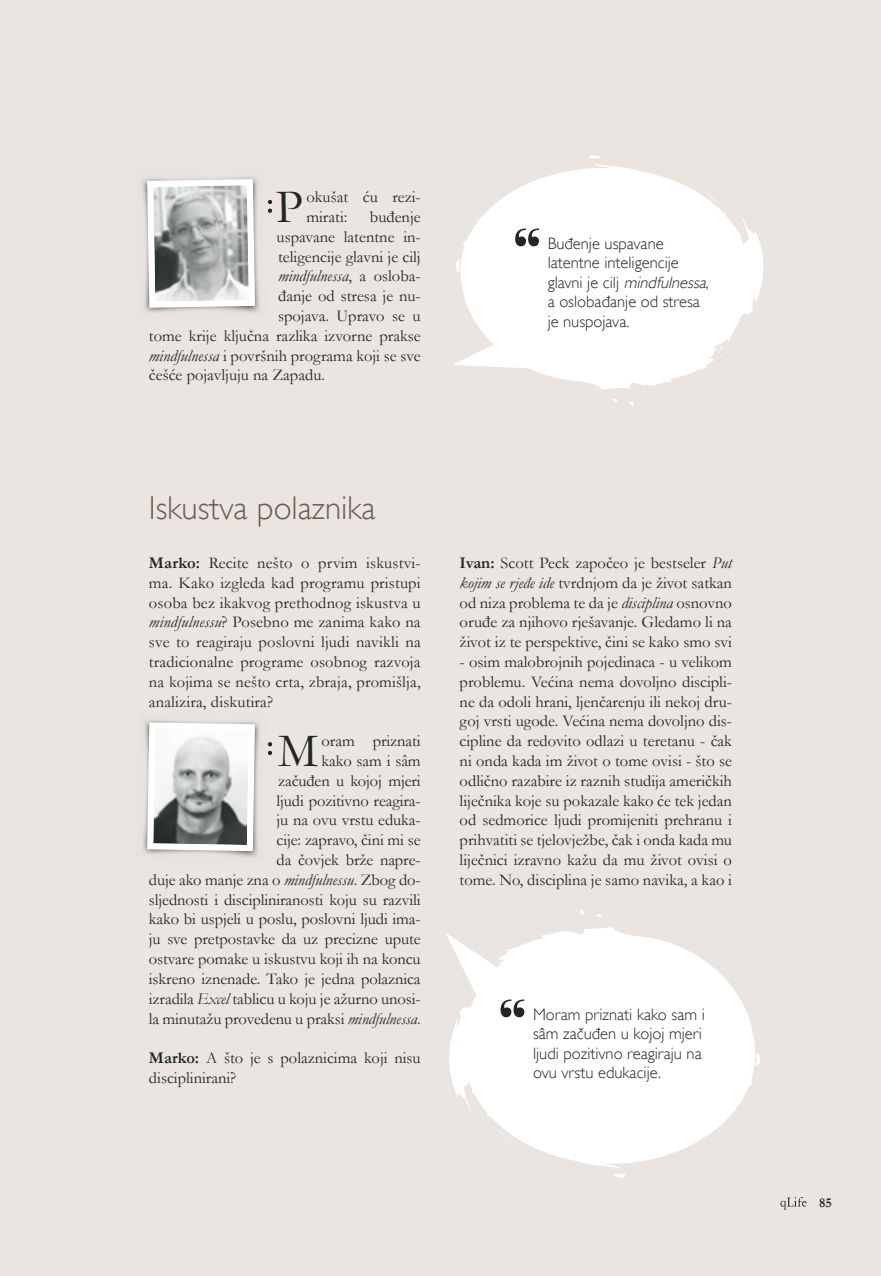
<style>
.page{position:relative;width:881px;height:1276px;background:#fff}
.page>*{position:absolute;margin:0;border:0;box-sizing:border-box;transform-origin:0 0}
.t1{font:90px "Modern";color:#202724}
.t2{font:48.3px "Garamond";color:#202724}
.t3{font:300 33px "Gill Sans CE";color:#6e5a4f}
.t4{font:16.5px/19.8px "Garamond";letter-spacing:-.005em;color:#202724;text-align:justify}
.t5{font:300 16.5px/19.5px "Gill Sans CE";color:#202724}
.t6{font:italic 16.5px "Garamond";color:#202724}
.t7{font:700 13.5px "Garamond";color:#202724}
.s1{font-style:normal}
.s2{font-style:italic}
.s3{font-weight:700}
</style>
<div class="page">
<div style="left:0;top:0;width:880px;height:1276px;background:#eae5e1"></div>
<svg style="left:780px;top:1197px;width:26px;height:12px"></svg>
<svg style="left:756px;top:1053px;width:4px;height:13px"></svg>
<svg style="left:449px;top:927px;width:303px;height:241px;fill:#fff"></svg>
<svg style="left:614px;top:1174px;width:11px;height:4px"></svg>
<svg style="left:619px;top:1161px;width:9px;height:2px"></svg>
<svg style="left:497px;top:1129px;width:18px;height:16px"></svg>
<svg style="left:580px;top:909px;width:5px;height:6px"></svg>
<svg style="left:596px;top:914px;width:6px;height:3px"></svg>
<svg style="left:268px;top:200px;width:4px;height:13px"></svg>
<svg style="left:455px;top:259px;width:5px;height:13px"></svg>
<svg style="left:463px;top:163px;width:300px;height:227px;fill:#fff"></svg>
<svg style="left:589px;top:155px;width:11px;height:4px"></svg>
<svg style="left:697px;top:185px;width:18px;height:15px"></svg>
<svg style="left:717px;top:347px;width:11px;height:10px"></svg>
<svg style="left:629px;top:401px;width:5px;height:5px"></svg>
<svg style="left:612px;top:399px;width:6px;height:3px"></svg>
<svg style="left:453px;top:334px;width:85px;height:35px"></svg>
<svg style="left:144px;top:177px;width:114px;height:681px"></svg>
<svg style="left:268px;top:742px;width:4px;height:13px"></svg>
<svg style="left:446px;top:932px;width:64px;height:85px"></svg>
<h2 class="t2" style="left:275px;top:174px;width:29px">P</h2>
<p class="t4" style="left:306px;top:187px;width:116px">okušat ću rezi&shy;mirati:</p>
<p class="t4" style="left:370px;top:206px;width:52px">buđenje</p>
<p class="t4" style="left:276px;top:226px;width:146px">uspavane latentne in-</p>
<p class="t4" style="left:278px;top:246px;width:144px">teligencije glavni je cilj</p>
<p class="t6" style="left:278px;top:265px;width:144px">mindfulnessa<span class="s1">, a osloba-</span></p>
<p class="t4" style="left:278px;top:286px;width:144px">đanje od stresa je nu-</p>
<p class="t4" style="left:278px;top:305px;width:144px">spojava. Upravo se u</p>
<p class="t4" style="left:149px;top:325px;width:273px">tome krije ključna razlika izvorne prakse</p>
<p class="t4" style="left:149px;top:345px;width:273px"><span class="s2">mindfulnessa</span> i površnih programa koji se sve</p>
<p class="t4" style="left:149px;top:365px;width:177px">češće pojavljuju na Zapadu.</p>
<h1 class="t1" style="left:540px;top:248px;width:28px;rotate:-180deg">”</h1>
<p class="t5" style="left:547px;top:233px;width:164px">Buđenje uspavane latentne inteligencije<br>g l av n i j e c i l j <span class="s2">mindfulnessa</span>, a oslobađanje od stresa je nuspojava.</p>
<h3 class="t3" style="left:149px;top:489px;width:228px">Iskustva polaznika</h3>
<p class="t4" style="left:149px;top:552px;width:273px"><span class="s3">Marko:</span> Recite nešto o prvim iskustvi&shy;ma. Kako izgleda kad programu pristupi osoba bez ikakvog prethodnog iskustva u <span class="s2">mindfulnessu</span>? Posebno me zanima kako na sve to reagiraju poslovni ljudi navikli na tradicionalne programe osobnog razvoja na kojima se nešto crta, zbraja, promišlja, analizira, diskutira?</p>
<h2 class="t2" style="left:277px;top:718px;width:42px">M</h2>
<p class="t4" style="left:149px;top:730px;width:273px;text-align:right">oram priznati<br>kako sam i sâm<br>začuđen u kojoj mjeri<br>ljudi pozitivno reagira-<br>ju na ovu vrstu eduka-<br>cije: zapravo, čini mi se<br>da čovjek brže napre-<br>duje ako manje zna o <span class="s2">mindfulnessu</span>. Zbog do&shy;sljednosti i discipliniranosti koju su razvili kako bi uspjeli u poslu, poslovni ljudi ima&shy;ju sve pretpostavke da uz precizne upute ostvare pomake u iskustvu koji ih na koncu iskreno iznenade. Tako je jedna polaznica izradila <span class="s2">Excel</span> tablicu u koju je ažurno unosi&shy;la minutažu provedenu u praksi <span class="s2">mindfulnessa</span>.</p>
<p class="t4" style="left:149px;top:1047px;width:273px"><span class="s3">Marko:</span> A što je s polaznicima koji nisu disciplinirani?</p>
<p class="t4" style="left:459px;top:552px;width:274px"><span class="s3">Ivan:</span> Scott Peck započeo je bestseler <span class="s2">Put kojim se rjeđe ide</span> tvrdnjom da je život satkan od niza problema te da je <span class="s2">disciplina</span> osnovno oruđe za njihovo rješavanje. Gledamo li na život iz te perspektive, čini se kako smo svi</p>
<p class="t4" style="left:459px;top:651px;width:274px">- osim malobrojnih pojedinaca - u velikom problemu. Većina nema dovoljno discipli&shy;ne da odoli hrani, ljenčarenju ili nekoj dru&shy;goj vrsti ugode. Većina nema dovoljno dis&shy;cipline da redovito odlazi u teretanu - čak ni onda kada im život o tome ovisi - što se odlično razabire iz raznih studija američkih liječnika koje su pokazale kako će tek jedan od sedmorice ljudi promijeniti prehranu i prihvatiti se tjelovježbe, čak i onda kada mu liječnici izravno kažu da mu život ovisi o tome. No, disciplina je samo navika, a kao i</p>
<h1 class="t1" style="left:526px;top:1019px;width:28px;rotate:-180deg">”</h1>
<p class="t5" style="left:533px;top:1004px;width:173px">Moram priznati kako sam i sâm začuđen u kojoj mjeri ljudi pozitivno reagiraju na ovu vrstu edukacije.</p>
<p class="t7" style="left:819px;top:1193px;width:14px">85</p>
</div>
